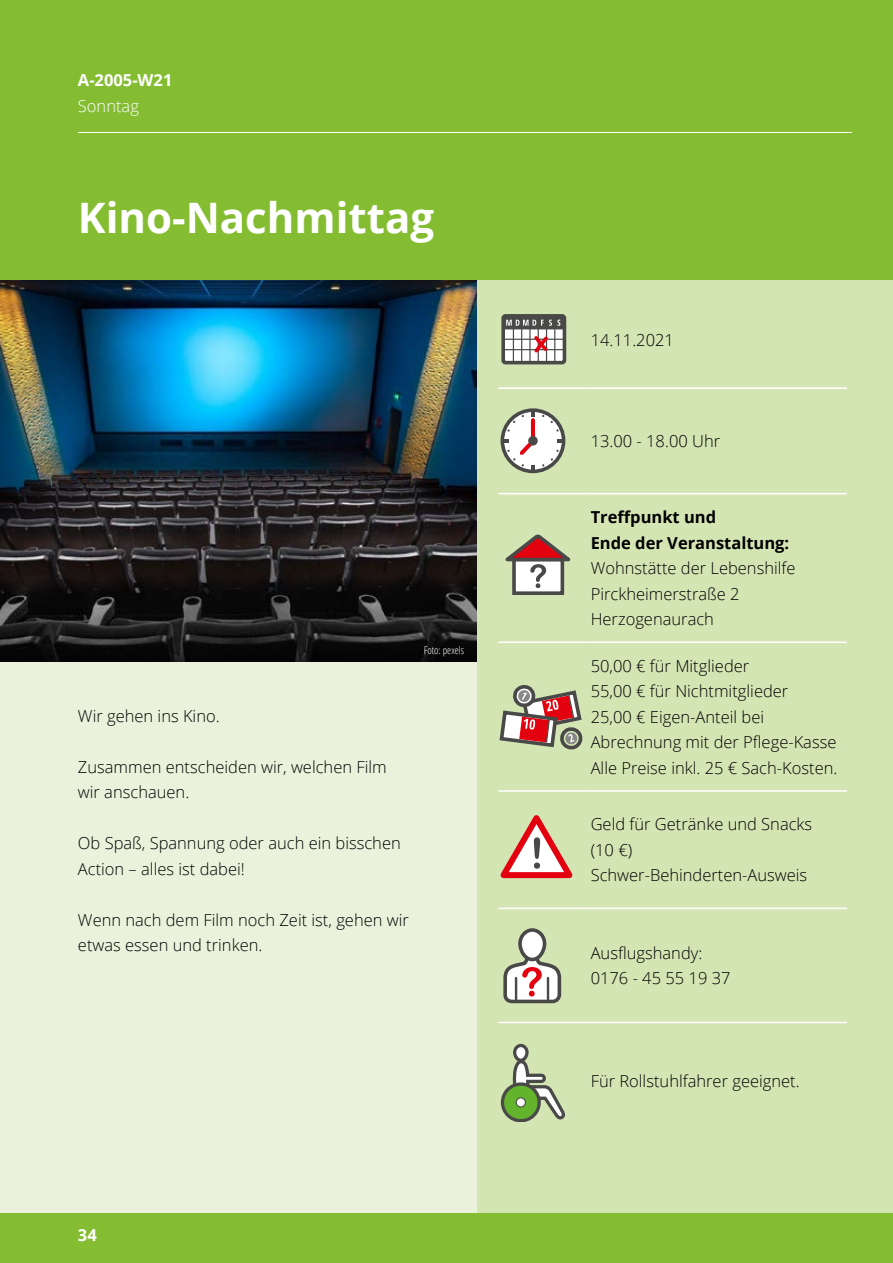
<style>
.page{position:relative;width:893px;height:1263px;background:#fff}
.page>*{position:absolute;margin:0;border:0;box-sizing:border-box;transform-origin:0 0}
.t1{font:700 42px "Open Sans";color:#fff}
.t2{font:300 16.5px/25.5px "Open Sans";color:#000}
.t3{font:700 16.5px/25.5px "Open Sans";color:#000}
.t4{font:700 16.5px "Open Sans";color:#fff}
.t5{font:300 16.5px "Open Sans";color:#fff}
.t6{font:300 condensed 10.5px "Open Sans";color:#fff}
</style>
<div class="page">
<div style="left:476px;top:280px;width:417px;height:983px;background:#d4e5b4"></div>
<div style="left:0;top:651px;width:476px;height:562px;background:#eaf2db"></div>
<img style="left:0;top:280px;width:476px;height:382px">
<div style="left:0;top:0;width:893px;height:280px;background:#85bd32"></div>
<hr style="left:78px;top:132px;width:774px;height:1px;background:#fff">
<hr style="left:498px;top:387px;width:93px;height:2px;background:#fff">
<hr style="left:591px;top:387px;width:256px;height:2px;background:#fff">
<hr style="left:498px;top:493px;width:93px;height:1px;background:#fff">
<hr style="left:591px;top:493px;width:256px;height:1px;background:#fff">
<hr style="left:498px;top:641px;width:93px;height:2px;background:#fff">
<hr style="left:591px;top:641px;width:256px;height:2px;background:#fff">
<hr style="left:498px;top:790px;width:93px;height:2px;background:#fff">
<hr style="left:591px;top:790px;width:256px;height:2px;background:#fff">
<hr style="left:498px;top:908px;width:93px;height:1px;background:#fff">
<hr style="left:591px;top:908px;width:256px;height:1px;background:#fff">
<hr style="left:498px;top:1022px;width:93px;height:1px;background:#fff">
<hr style="left:591px;top:1022px;width:256px;height:1px;background:#fff">
<svg style="left:501px;top:314px;width:66px;height:51px;background:#a39c9a"></svg>
<svg style="left:500px;top:408px;width:66px;height:66px"></svg>
<svg style="left:505px;top:534px;width:66px;height:61px"></svg>
<svg style="left:499px;top:684px;width:84px;height:66px"></svg>
<svg style="left:500px;top:815px;width:73px;height:64px"></svg>
<svg style="left:503px;top:928px;width:59px;height:76px"></svg>
<svg style="left:500px;top:1043px;width:66px;height:79px"></svg>
<div style="left:0;top:1213px;width:893px;height:50px;background:#85bd32"></div>
<p class="t4" style="left:78px;top:69px;width:96px">A-2005-W21</p>
<p class="t5" style="left:78px;top:94px;width:63px">Sonntag</p>
<h1 class="t1" style="left:78px;top:188px;width:358px">Kino-Nachmittag</h1>
<p class="t6" style="left:424px;top:643px;width:42px">Foto: pexels</p>
<p class="t2" style="left:78px;top:702px;width:143px">Wir gehen ins Kino.</p>
<p class="t2" style="left:78px;top:753px;width:310px">Zusammen entscheiden wir, welchen Film wir anschauen.</p>
<p class="t2" style="left:78px;top:830px;width:324px">Ob Spaß, Spannung oder auch ein bisschen<br>Action – alles ist dabei!</p>
<p class="t2" style="left:78px;top:906px;width:332px">Wenn nach dem Film noch Zeit ist, gehen wir etwas essen und trinken.</p>
<p class="t4" style="left:78px;top:1223px;width:20px">34</p>
<p class="t2" style="left:591px;top:326px;width:85px">14.11.2021</p>
<p class="t2" style="left:591px;top:428px;width:131px">13.00 - 18.00 Uhr</p>
<p class="t3" style="left:591px;top:504px;width:200px">Treffpunkt und<br>Ende der Veranstaltung:</p>
<p class="t2" style="left:591px;top:555px;width:206px">Wohnstätte der Lebenshilfe<br>Pirckheimerstraße 2<br>Herzogenaurach</p>
<p class="t2" style="left:591px;top:653px;width:248px">50,00 € für Mitglieder<br>55,00 € für Nichtmitglieder<br>25,00 € Eigen-Anteil bei<br>Abrechnung mit der Pflege-Kasse<br>Alle Preise inkl. 25 € Sach-Kosten.</p>
<p class="t2" style="left:591px;top:811px;width:223px">Geld für Getränke und Snacks (10 €)<br>Schwer-Behinderten-Ausweis</p>
<p class="t2" style="left:591px;top:940px;width:141px">Ausflugshandy:<br>0176 - 45 55 19 37</p>
<p class="t2" style="left:591px;top:1068px;width:211px">Für Rollstuhlfahrer geeignet.</p>
</div>
